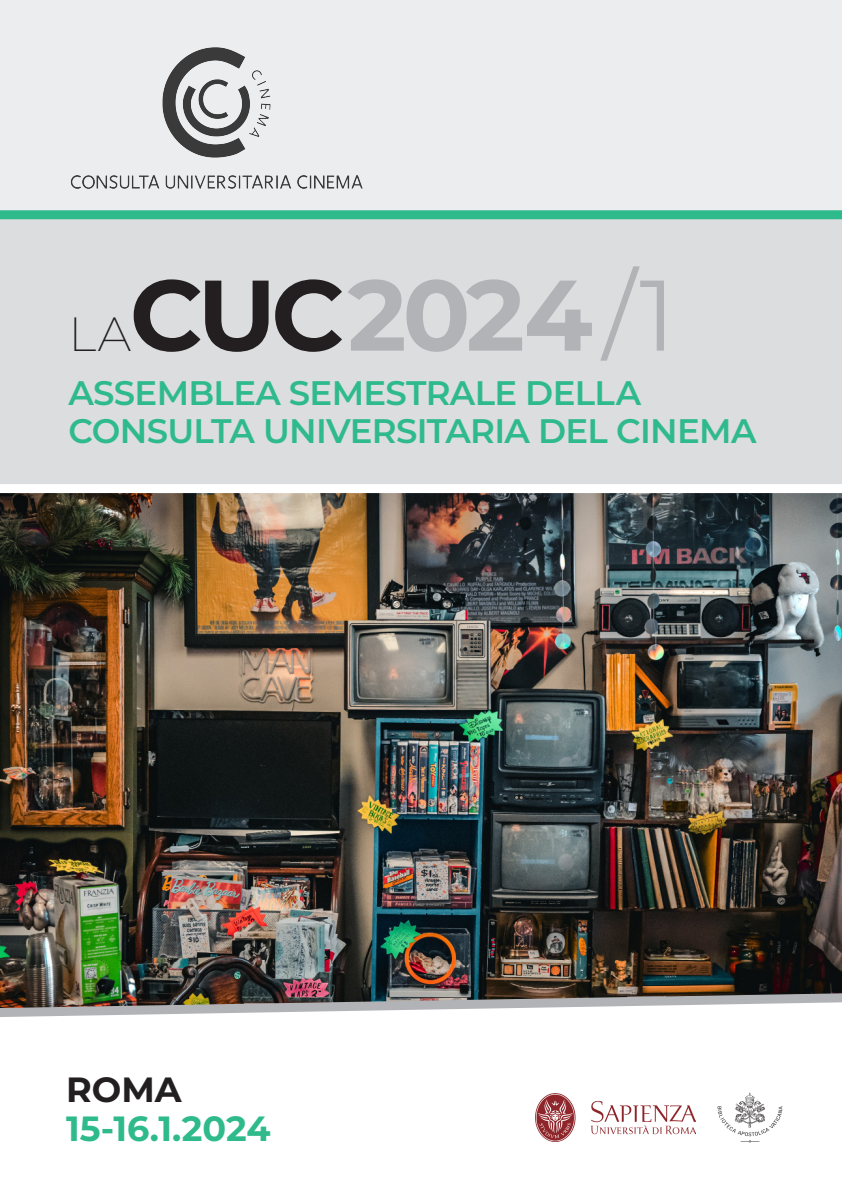
<style>
.page{position:relative;width:842px;height:1191px;background:#fff}
.page>*{position:absolute;margin:0;border:0;box-sizing:border-box;transform-origin:0 0}
.t1{font:700 100px "Montserrat";letter-spacing:-.045em;color:#b2b3b7}
.t2{font:700 35px "Montserrat";color:#2fba8c}
.t3{font:700 35px "Montserrat";color:#231f20}
.t4{font:600 34px "Montserrat";letter-spacing:-.02em;color:#2fba8c}
.s1{font-weight:200;font-size:48px;color:#231f20}
.s2{color:#231f20}
.s3{font-weight:400}
</style>
<div class="page">
<div style="left:0;top:0;width:842px;height:210px;background:#ecedee"></div>
<img style="left:44px;top:26px;width:345px;height:176px">
<div style="left:0;top:219px;width:842px;height:265px;background:#dcdddf"></div>
<img style="left:0;top:493px;width:842px;height:495px">
<div style="left:0;top:210px;width:842px;height:9px;background:#2fba8c"></div>
<img style="left:0;top:988px;width:842px;height:29px">
<img style="left:717px;top:1092px;width:66px;height:51px">
<img style="left:536px;top:1093px;width:159px;height:48px">
<p class="t1" style="left:68px;top:248px;width:608px"><span class="s1">LA</span><span class="s2">CUC</span>2024<span class="s3">/1</span></p>
<p class="t4" style="left:68px;top:370px;width:574px">ASSEMBLEA SEMESTRALE DELLA</p>
<p class="t4" style="left:68px;top:408px;width:690px">CONSULTA UNIVERSITARIA DEL CINEMA</p>
<p class="t3" style="left:66px;top:1066px;width:117px">ROMA</p>
<p class="t2" style="left:66px;top:1105px;width:206px">15-16.1.2024</p>
</div>
